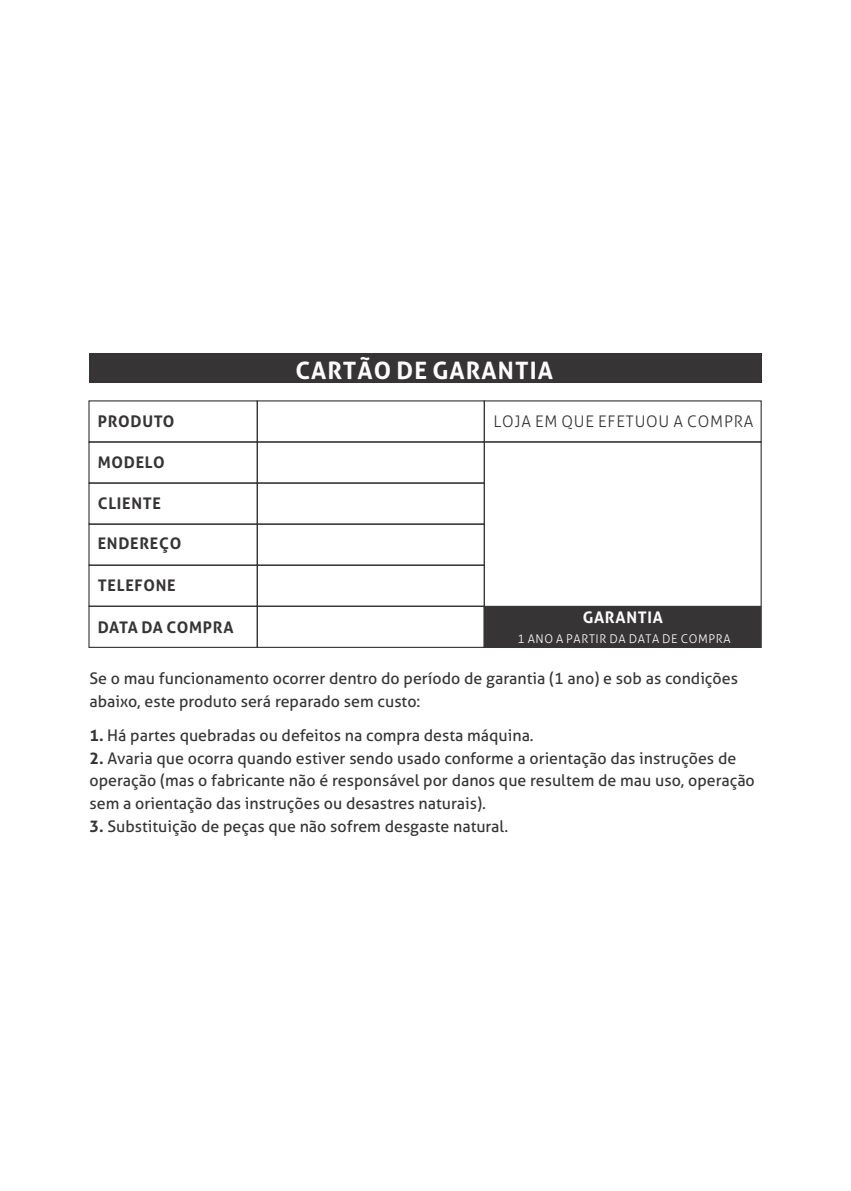
<style>
.page{position:relative;width:851px;height:1191px;background:#fff}
.page>*{position:absolute;margin:0;border:0;box-sizing:border-box;transform-origin:0 0}
.t1{font:700 24px "Aller";letter-spacing:.045em;color:#fefefe}
.t2{font:16px/22.8px "Aller";color:#373435}
.t3{font:700 16px "Aller";letter-spacing:.045em;color:#373435}
.t4{font:300 16px "Aller";letter-spacing:.05em;color:#373435}
.t5{font:700 16px "Aller";letter-spacing:.02em;color:#373435}
.t6{font:700 16px "Aller";letter-spacing:.045em;color:#fefefe}
.t7{font:300 12px "Aller";letter-spacing:.05em;color:#fefefe}
.s1{font-weight:700}
</style>
<div class="page">
<div style="left:88px;top:441px;width:170px;height:42px;border:1px solid #373435"></div>
<div style="left:88px;top:482px;width:170px;height:43px;border:1px solid #373435"></div>
<div style="left:88px;top:523px;width:170px;height:43px;border:1px solid #373435"></div>
<div style="left:88px;top:564px;width:170px;height:43px;border:1px solid #373435"></div>
<div style="left:88px;top:606px;width:170px;height:42px;border:1px solid #373435"></div>
<div style="left:257px;top:441px;width:228px;height:42px;border:1px solid #373435"></div>
<div style="left:257px;top:482px;width:228px;height:43px;border:1px solid #373435"></div>
<div style="left:257px;top:523px;width:228px;height:43px;border:1px solid #373435"></div>
<div style="left:257px;top:564px;width:228px;height:43px;border:1px solid #373435"></div>
<div style="left:257px;top:606px;width:228px;height:42px;border:1px solid #373435"></div>
<div style="left:483px;top:441px;width:278px;height:207px;border:1px solid #373435"></div>
<div style="left:483px;top:605px;width:278px;height:43px;background:#373435"></div>
<div style="left:89px;top:354px;width:672px;height:29px;background:#373435"></div>
<h1 class="t1" style="left:295px;top:361px;width:259px">CARTÃO DE GARANTIA</h1>
<p class="t4" style="left:493px;top:415px;width:261px">LOJA EM QUE EFETUOU A COMPRA</p>
<p class="t3" style="left:98px;top:415px;width:78px">PRODUTO</p>
<p class="t3" style="left:98px;top:456px;width:68px">MODELO</p>
<p class="t3" style="left:98px;top:497px;width:65px">CLIENTE</p>
<p class="t3" style="left:98px;top:537px;width:85px">ENDEREÇO</p>
<p class="t3" style="left:98px;top:579px;width:79px">TELEFONE</p>
<p class="t5" style="left:98px;top:620px;width:137px">DATA DA COMPRA</p>
<p class="t6" style="left:582px;top:611px;width:82px">GARANTIA</p>
<p class="t7" style="left:517px;top:634px;width:214px">1 ANO A PARTIR DA DATA DE COMPRA</p>
<p class="t2" style="left:89px;top:668px;width:650px">Se o mau funcionamento ocorrer dentro do período de garantia (1 ano) e sob as condições abaixo, este produto será reparado sem custo:</p>
<p class="t2" style="left:89px;top:725px;width:445px"><span class="s1">1.</span> Há partes quebradas ou defeitos na compra desta máquina.</p>
<p class="t2" style="left:89px;top:748px;width:666px"><span class="s1">2.</span> Avaria que ocorra quando estiver sendo usado conforme a orientação das instruções de operação (mas o fabricante não é responsável por danos que resultem de mau uso, operação sem a orientação das instruções ou desastres naturais).</p>
<p class="t2" style="left:89px;top:816px;width:420px"><span class="s1">3.</span> Substituição de peças que não sofrem desgaste natural.</p>
</div>
